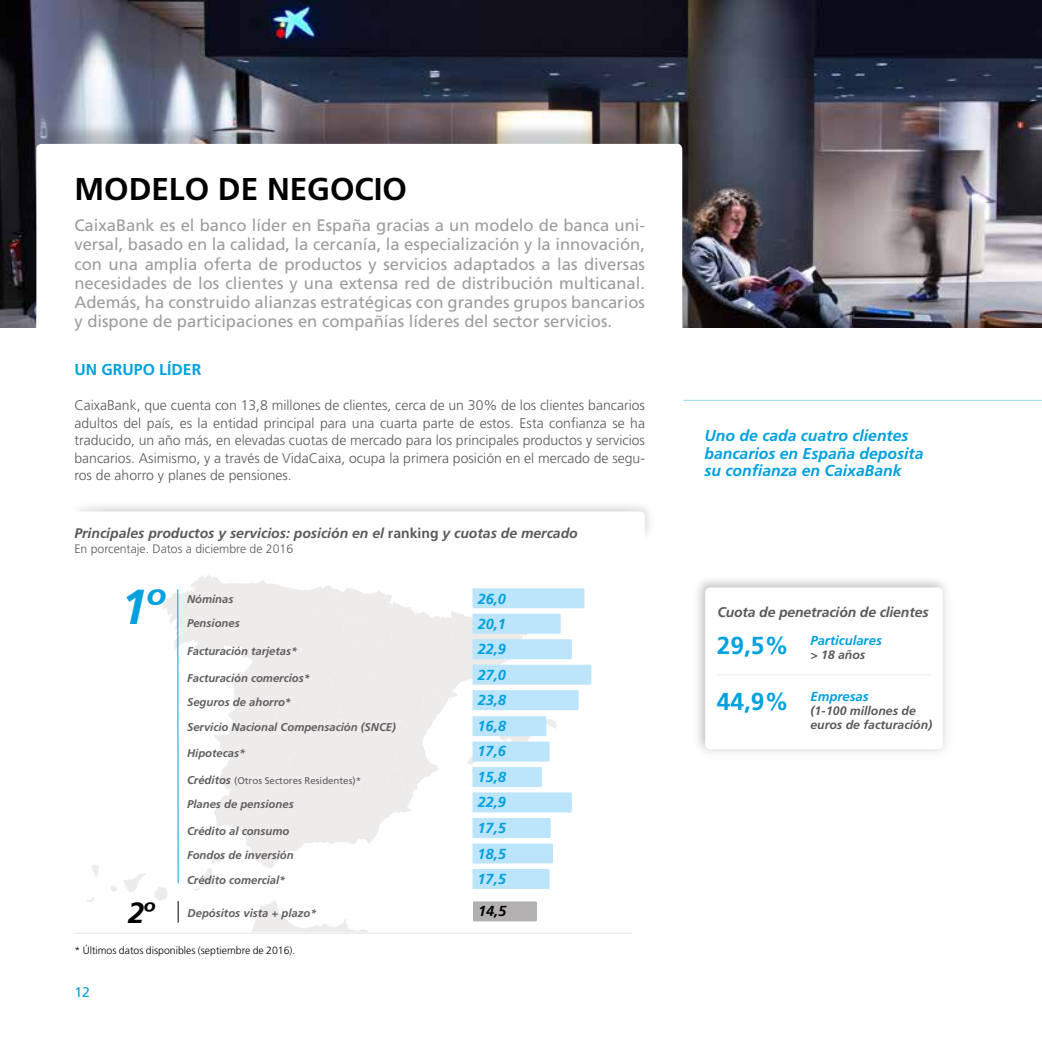
<style>
.page{position:relative;width:1042px;height:1042px;background:#fff}
.page>*{position:absolute;margin:0;border:0;box-sizing:border-box;transform-origin:0 0}
.t1{font:italic 700 49.18px "Frutiger LT Std";color:#00a1df}
.t2{font:700 31.5px "Frutiger LT Std";color:#000}
.t3{font:italic 700 29.4px "Frutiger LT Std";color:#000}
.t4{font:700 24.5px "Frutiger LT Std";color:#00a1df}
.t5{font:16.62px/19.2px "Frutiger LT Std";color:#9d9d9c;text-align:justify}
.t6{font:italic 700 15.75px/17.5px "Frutiger LT Std";color:#00a1df}
.t7{font:700 15.75px "Frutiger LT Std";color:#00a1df}
.t8{font:italic 700 14.53px/25.4px "Frutiger LT Std";color:#00a1df}
.t9{font:italic 700 14.53px "Frutiger LT Std";color:#000}
.t10{font:300 14px/17.5px "Frutiger LT Std";color:#5a5a59;text-align:justify}
.t11{font:italic 700 14px "Frutiger LT Std";color:#5a5a59}
.t12{font:14px "Frutiger LT Std";color:#00a1df}
.t13{font:italic 700 13.12px "Frutiger LT Std";color:#00a1df}
.t14{font:italic 700 12.25px/14px "Frutiger LT Std";color:#5a5a59}
.t15{font:300 12.25px "Frutiger LT Std";color:#5a5a59}
.t16{font:italic 700 11.38px/24.2px "Frutiger LT Std";color:#605e5f}
.t17{font:300 10.5px "Frutiger LT Std";color:#000}
.t18{font:9.62px "Frutiger LT Std";color:#605e5f}
.s1{font-style:normal}
.s2{font-weight:700;font-style:italic;font-size:11.38px}
</style>
<div class="page">
<div style="left:74px;top:498px;width:584px;height:40px;background:#000;opacity:.2"></div>
<svg style="left:74px;top:511px;width:571px;height:27px"></svg>
<img style="left:0;top:0;width:1042px;height:327px">
<div style="left:38px;top:121px;width:665px;height:206px;background:#000;opacity:.2"></div>
<svg style="left:36px;top:144px;width:646px;height:174px"></svg>
<div style="left:36px;top:315px;width:646px;height:36px;background:#fff;border-radius:5px"></div>
<svg style="left:87px;top:575px;width:504px;height:357px"></svg>
<hr style="left:74px;top:933px;width:558px;height:1px;background:#e9e9e9">
<hr style="left:683px;top:400px;width:359px;height:1px;background:#99d9f2">
<div style="left:691px;top:574px;width:266px;height:189px;background:#5a5a59;opacity:.1"></div>
<div style="left:705px;top:587px;width:238px;height:162px;background:#fff;border-radius:5px"></div>
<hr style="left:717px;top:674px;width:213px;height:1px;background:#e9e9e9">
<h2 class="t2" style="left:74px;top:171px;width:334px">MODELO DE NEGOCIO</h2>
<p class="t5" style="left:74px;top:216px;width:572px">CaixaBank es el banco líder en España gracias a un modelo de banca uni&shy;versal, basado en la calidad, la cercanía, la especialización y la innovación, con una amplia oferta de productos y servicios adaptados a las diversas necesidades de los clientes y una extensa red de distribución multicanal.<br>Además, ha construido alianzas estratégicas con grandes grupos bancarios y dispone de participaciones en compañías líderes del sector servicios.</p>
<p class="t7" style="left:74px;top:360px;width:128px">UN GRUPO LÍDER</p>
<p class="t10" style="left:74px;top:397px;width:572px">CaixaBank, que cuenta con 13,8 millones de clientes, cerca de un 30% de los clientes bancarios adultos del país, es la entidad principal para una cuarta parte de estos. Esta confianza se ha traducido, un año más, en elevadas cuotas de mercado para los principales productos y servicios bancarios. Asimismo, y a través de VidaCaixa, ocupa la primera posición en el mercado de segu&shy;ros de ahorro y planes de pensiones.</p>
<p class="t11" style="left:74px;top:524px;width:505px">Principales productos y servicios: posición en el <span class="s1">ranking</span> y cuotas de mercado</p>
<p class="t15" style="left:74px;top:542px;width:220px">En porcentaje. Datos a diciembre de 2016</p>
<h1 class="t1" style="left:120px;top:578px;width:44px">1º</h1>
<h3 class="t3" style="left:128px;top:895px;width:27px">2º</h3>
<p class="t16" style="left:187px;top:587px;width:48px">Nóminas</p>
<p class="t8" style="left:478px;top:586px;width:30px">26,0</p>
<p class="t16" style="left:187px;top:611px;width:54px">Pensiones</p>
<p class="t16" style="left:187px;top:638px;width:112px">Facturación tarjetas*</p>
<p class="t16" style="left:187px;top:666px;width:124px">Facturación comercios*<br>Seguros de ahorro*</p>
<p class="t8" style="left:478px;top:611px;width:30px">20,1</p>
<p class="t8" style="left:478px;top:662px;width:30px">27,0<br>23,8</p>
<p class="t8" style="left:478px;top:636px;width:30px">22,9</p>
<p class="t16" style="left:187px;top:715px;width:210px">Servicio Nacional Compensación (SNCE)</p>
<p class="t16" style="left:187px;top:740px;width:60px">Hipotecas*</p>
<p class="t8" style="left:477px;top:713px;width:30px">16,8<br>17,6</p>
<p class="t18" style="left:187px;top:775px;width:175px"><span class="s2">Créditos</span> (Otros Sectores Residentes)*</p>
<p class="t8" style="left:477px;top:764px;width:30px">15,8</p>
<p class="t16" style="left:187px;top:792px;width:108px">Planes de pensiones</p>
<p class="t16" style="left:187px;top:819px;width:104px">Crédito al consumo</p>
<p class="t8" style="left:477px;top:789px;width:30px">22,9<br>17,5</p>
<p class="t16" style="left:187px;top:843px;width:108px">Fondos de inversión</p>
<p class="t8" style="left:477px;top:841px;width:30px">18,5</p>
<p class="t16" style="left:187px;top:868px;width:100px">Crédito comercial*</p>
<p class="t8" style="left:477px;top:866px;width:30px">17,5</p>
<p class="t16" style="left:188px;top:901px;width:131px">Depósitos vista + plazo*</p>
<p class="t9" style="left:478px;top:902px;width:30px">14,5</p>
<p class="t17" style="left:74px;top:944px;width:222px">* Últimos datos disponibles (septiembre de 2016).</p>
<p class="t12" style="left:74px;top:983px;width:17px">12</p>
<p class="t6" style="left:704px;top:427px;width:220px">Uno de cada cuatro clientes bancarios en España deposita su confianza en CaixaBank</p>
<p class="t11" style="left:717px;top:604px;width:213px">Cuota de penetración de clientes</p>
<p class="t13" style="left:810px;top:633px;width:73px">Particulares</p>
<p class="t14" style="left:717px;top:648px;width:150px"><sup>29,5%</sup> &gt; 18 años</p>
<p class="t13" style="left:810px;top:689px;width:60px">Empresas</p>
<p class="t14" style="left:810px;top:704px;width:123px">(1-100 millones de euros de facturación)</p>
<h3 class="t4" style="left:717px;top:687px;width:74px">44,9%</h3>
</div>
